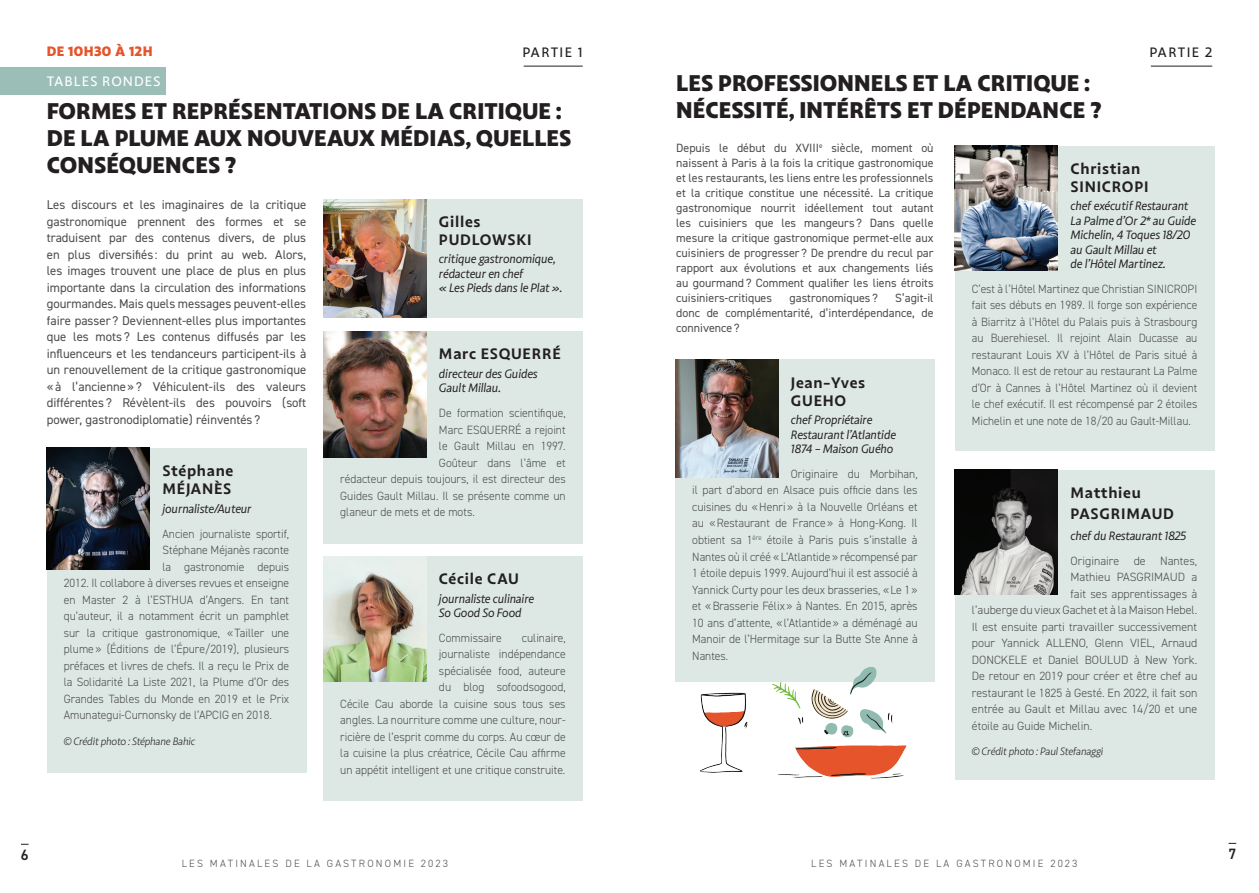
<style>
.page{position:relative;width:1259px;height:893px;background:#fff}
.page>*{position:absolute;margin:0;border:0;box-sizing:border-box;transform-origin:0 0}
.t1{font:800 22.5px/27px "Highgate";color:#231f20}
.t2{font:700 15px/18px "Highgate";letter-spacing:.05em;color:#231f20}
.t3{font:600 15px "DIN2014";color:#231f20}
.t4{font:500 13.5px "Highgate";letter-spacing:.1em;color:#231f20}
.t5{font:500 13.5px "Highgate";letter-spacing:.07em;color:#fff}
.t6{font:800 13.5px "Highgate";letter-spacing:.03em;color:#e6542b}
.t7{font:12.75px/16.5px "DIN2014";color:#4b4c4d;text-align:justify}
.t8{font:300 12px/16.5px "DIN2014";color:#4b4c4d;text-align:right}
.t9{font:12px/15px "DIN2014";color:#4b4c4d;text-align:justify}
.t10{font:300 12px/16.5px "DIN2014";color:#4b4c4d;text-align:justify;scale:.96 1}
.t11{font:italic 12px/14.4px "Highgate";letter-spacing:-.01em;color:#231f20}
.t12{font:300 10.5px "DIN2014";letter-spacing:.21em;color:#4b4c4d}
.t13{font:italic 300 10.5px "Highgate";letter-spacing:-.01em;color:#231f20}
</style>
<div class="page">
<hr style="left:524px;top:66px;width:59px;height:1px;background:#231f20">
<div style="left:0;top:67px;width:166px;height:28px;background:#9bbeb7"></div>
<div style="left:323px;top:332px;width:260px;height:212px;background:#dde8e5"></div>
<img style="left:323px;top:332px;width:103px;height:125px">
<div style="left:323px;top:556px;width:260px;height:245px;background:#dde8e5"></div>
<img style="left:323px;top:556px;width:103px;height:126px">
<div style="left:47px;top:448px;width:259px;height:325px;background:#dde8e5"></div>
<img style="left:47px;top:448px;width:103px;height:121px">
<div style="left:675px;top:360px;width:259px;height:322px;background:#dde8e5"></div>
<img style="left:675px;top:359px;width:103px;height:118px">
<div style="left:955px;top:146px;width:259px;height:304px;background:#dde8e5"></div>
<img style="left:955px;top:145px;width:103px;height:126px">
<hr style="left:1151px;top:66px;width:61px;height:1px;background:#231f20">
<img style="left:700px;top:652px;width:267px;height:128px">
<div style="left:323px;top:199px;width:260px;height:119px;background:#dde8e5"></div>
<div style="left:955px;top:470px;width:259px;height:309px;background:#dde8e5"></div>
<img style="left:955px;top:469px;width:103px;height:126px">
<img style="left:324px;top:200px;width:102px;height:118px">
<p class="t6" style="left:47px;top:43px;width:107px">DE 10H30 À 12H</p>
<p class="t5" style="left:47px;top:72px;width:115px">TABLES RONDES</p>
<p class="t4" style="left:522px;top:44px;width:62px">PARTIE 1</p>
<h1 class="t1" style="left:47px;top:97px;width:526px">FORMES ET REPRÉSENTATIONS DE LA CRITIQUE :<br>DE LA PLUME AUX NOUVEAUX MÉDIAS, QUELLES<br>CONSÉQUENCES ?</h1>
<p class="t7" style="left:47px;top:196px;width:261px">Les discours et les imaginaires de la critique gastronomique prennent des formes et se traduisent par des contenus divers, de plus en plus diversifiés : du print au web. Alors, les images trouvent une place de plus en plus importante dans la circulation des informations gourmandes. Mais quels messages peuvent-elles faire passer ? Deviennent-elles plus importantes que les mots ? Les contenus diffusés par les influenceurs et les tendanceurs participent-ils à un renouvellement de la critique gastronomique «à l’ancienne»? Véhiculent-ils des valeurs différentes ? Révèlent-ils des pouvoirs (soft power, gastronodiplomatie) réinventés ?</p>
<p class="t2" style="left:162px;top:462px;width:72px">Stéphane<br>MÉJANÈS</p>
<p class="t11" style="left:162px;top:501px;width:91px">journaliste/Auteur</p>
<p class="t8" style="left:162px;top:525px;width:128px">Ancien journaliste sportif,</p>
<p class="t8" style="left:162px;top:542px;width:128px">Stéphane Méjanès raconte</p>
<p class="t8" style="left:162px;top:558px;width:128px">la gastronomie depuis</p>
<p class="t8" style="left:64px;top:575px;width:227px">2012. Il collabore à diverses revues et enseigne</p>
<p class="t8" style="left:64px;top:591px;width:227px">en Master 2 à l’ESTHUA d’Angers. En tant</p>
<p class="t8" style="left:64px;top:608px;width:227px">qu’auteur, il a notamment écrit un pamphlet</p>
<p class="t8" style="left:64px;top:624px;width:227px">sur la critique gastronomique, «Tailler une</p>
<p class="t8" style="left:64px;top:641px;width:227px">plume» (Éditions de l’Épure/2019), plusieurs</p>
<p class="t8" style="left:64px;top:657px;width:227px">préfaces et livres de chefs. Il a reçu le Prix de</p>
<p class="t8" style="left:64px;top:674px;width:227px">la Solidarité La Liste 2021, la Plume d’Or des</p>
<p class="t8" style="left:64px;top:690px;width:227px">Grandes Tables du Monde en 2019 et le Prix</p>
<p class="t8" style="left:64px;top:707px;width:210px">Amunategui-Curnonsky de l’APCIG en 2018.</p>
<p class="t13" style="left:64px;top:734px;width:133px">© Crédit photo : Stéphane Bahic</p>
<p class="t2" style="left:439px;top:212px;width:94px">Gilles<br>PUDLOWSKI</p>
<p class="t11" style="left:439px;top:252px;width:125px">critique gastronomique, rédacteur en chef<br>« Les Pieds dans le Plat ».</p>
<p class="t2" style="left:439px;top:345px;width:123px">Marc ESQUERRÉ</p>
<p class="t11" style="left:439px;top:366px;width:100px">directeur des Guides<br>Gault Millau.</p>
<p class="t8" style="left:439px;top:405px;width:128px">De formation scientifique,</p>
<p class="t8" style="left:439px;top:421px;width:128px">Marc ESQUERRÉ a rejoint</p>
<p class="t8" style="left:439px;top:438px;width:128px">le Gault Millau en 1997.</p>
<p class="t8" style="left:439px;top:454px;width:128px">Goûteur dans l’âme et</p>
<p class="t8" style="left:340px;top:471px;width:227px">rédacteur depuis toujours, il est directeur des</p>
<p class="t8" style="left:340px;top:487px;width:227px">Guides Gault Millau. Il se présente comme un</p>
<p class="t8" style="left:340px;top:504px;width:136px">glaneur de mets et de mots.</p>
<p class="t2" style="left:439px;top:569px;width:81px">Cécile CAU</p>
<p class="t11" style="left:439px;top:591px;width:97px">journaliste culinaire<br>So Good So Food</p>
<p class="t8" style="left:439px;top:630px;width:64px">Commissaire</p>
<p class="t8" style="left:340px;top:630px;width:227px">culinaire,<br>journaliste indépendance<br>spécialisée food, auteure<br>du blog sofoodsogood,<br>Cécile Cau aborde la cuisine sous tous ses angles. La nourriture comme une culture, nour&shy;ricière de l’esprit comme du corps. Au cœur de la cuisine la plus créatrice, Cécile Cau affirme un appétit intelligent et une critique construite.</p>
<p class="t3" style="left:21px;top:844px;width:9px">6</p>
<p class="t12" style="left:182px;top:857px;width:268px">LES MATINALES DE LA GASTRONOMIE 2023</p>
<h1 class="t1" style="left:676px;top:70px;width:427px">LES PROFESSIONNELS ET LA CRITIQUE :<br>NÉCESSITÉ, INTÉRÊTS ET DÉPENDANCE ?</h1>
<p class="t4" style="left:1149px;top:44px;width:64px">PARTIE 2</p>
<p class="t9" style="left:676px;top:140px;width:259px">Depuis le début du XVIII<sup>e</sup> siècle, moment où naissent à Paris à la fois la critique gastronomique et les restaurants, les liens entre les professionnels et la critique constitue une nécessité. La critique gastronomique nourrit idéellement tout autant les cuisiniers que les mangeurs ? Dans quelle mesure la critique gastronomique permet-elle aux cuisiniers de progresser ? De prendre du recul par rapport aux évolutions et aux changements liés au gourmand? Comment qualifier les liens étroits cuisiniers-critiques</p>
<p class="t9" style="left:676px;top:290px;width:259px;text-indent:219px">S’agit-il donc de complémentarité, d’interdépendance, de connivence ?</p>
<p class="t9" style="left:789px;top:290px;width:90px">gastronomiques ?</p>
<p class="t2" style="left:791px;top:373px;width:76px">Jean-Yves<br>GUEHO</p>
<p class="t11" style="left:791px;top:412px;width:106px">chef Propriétaire<br>Restaurant l’Atlantide<br>1874 – Maison Guého</p>
<p class="t8" style="left:692px;top:466px;width:227px;text-align:justify;text-indent:99px">Originaire du Morbihan, il part d’abord en Alsace puis officie dans les cuisines du «Henri» à la Nouvelle Orléans et au «Restaurant de France» à Hong-Kong. Il obtient sa 1<sup>ère</sup> étoile à Paris puis s’installe à Nantes où il créé «L’Atlantide» récompensé par 1 étoile depuis 1999. Aujourd’hui il est associé à Yannick Curty pour les deux brasseries, «Le 1» et «Brasserie Félix» à Nantes. En 2015, après 10 ans d’attente, «l’Atlantide» a déménagé au Manoir de l’Hermitage sur la Butte Ste Anne à Nantes.</p>
<p class="t2" style="left:1070px;top:159px;width:79px">Christian<br>SINICROPI</p>
<p class="t11" style="left:1070px;top:199px;width:127px">chef exécutif Restaurant<br>La Palme d’Or 2* au Guide<br>Michelin, 4 Toques 18/20 au Gault Millau et<br>de l’Hôtel Martinez.</p>
<p class="t10" style="left:972px;top:281px;width:236px">C’est à l’Hôtel Martinez que Christian SINICROPI fait ses débuts en 1989. Il forge son expérience à Biarritz à l’Hôtel du Palais puis à Strasbourg au Buerehiesel. Il rejoint Alain Ducasse au restaurant Louis XV à l’Hôtel de Paris situé à Monaco. Il est de retour au restaurant La Palme d’Or à Cannes à l’Hôtel Martinez où il devient le chef exécutif. Il est récompensé par 2 étoiles Michelin et une note de 18/20 au Gault-Millau.</p>
<p class="t2" style="left:1070px;top:482px;width:105px;line-height:21px">Matthieu<br>PASGRIMAUD</p>
<p class="t11" style="left:1070px;top:528px;width:117px">chef du Restaurant 1825</p>
<p class="t8" style="left:1070px;top:552px;width:128px">Originaire de Nantes,</p>
<p class="t8" style="left:1070px;top:569px;width:128px">Mathieu PASGRIMAUD a</p>
<p class="t8" style="left:1070px;top:585px;width:128px">fait ses apprentissages à</p>
<p class="t8" style="left:972px;top:602px;width:227px">l’auberge du vieux Gachet et à la Maison Hebel.</p>
<p class="t8" style="left:972px;top:618px;width:227px">Il est ensuite parti travailler successivement</p>
<p class="t8" style="left:972px;top:635px;width:227px">pour Yannick ALLENO, Glenn VIEL, Arnaud</p>
<p class="t8" style="left:972px;top:651px;width:227px">DONCKELE et Daniel BOULUD à New York.</p>
<p class="t8" style="left:972px;top:668px;width:227px">De retour en 2019 pour créer et être chef au</p>
<p class="t8" style="left:972px;top:684px;width:227px">restaurant le 1825 à Gesté. En 2022, il fait son</p>
<p class="t8" style="left:972px;top:701px;width:227px">entrée au Gault et Millau avec 14/20 et une</p>
<p class="t8" style="left:972px;top:717px;width:122px">étoile au Guide Michelin.</p>
<p class="t13" style="left:972px;top:745px;width:133px">© Crédit photo : Paul Stefanaggi</p>
<p class="t12" style="left:811px;top:857px;width:268px">LES MATINALES DE LA GASTRONOMIE 2023</p>
<p class="t3" style="left:1228px;top:843px;width:9px">7</p>
</div>
